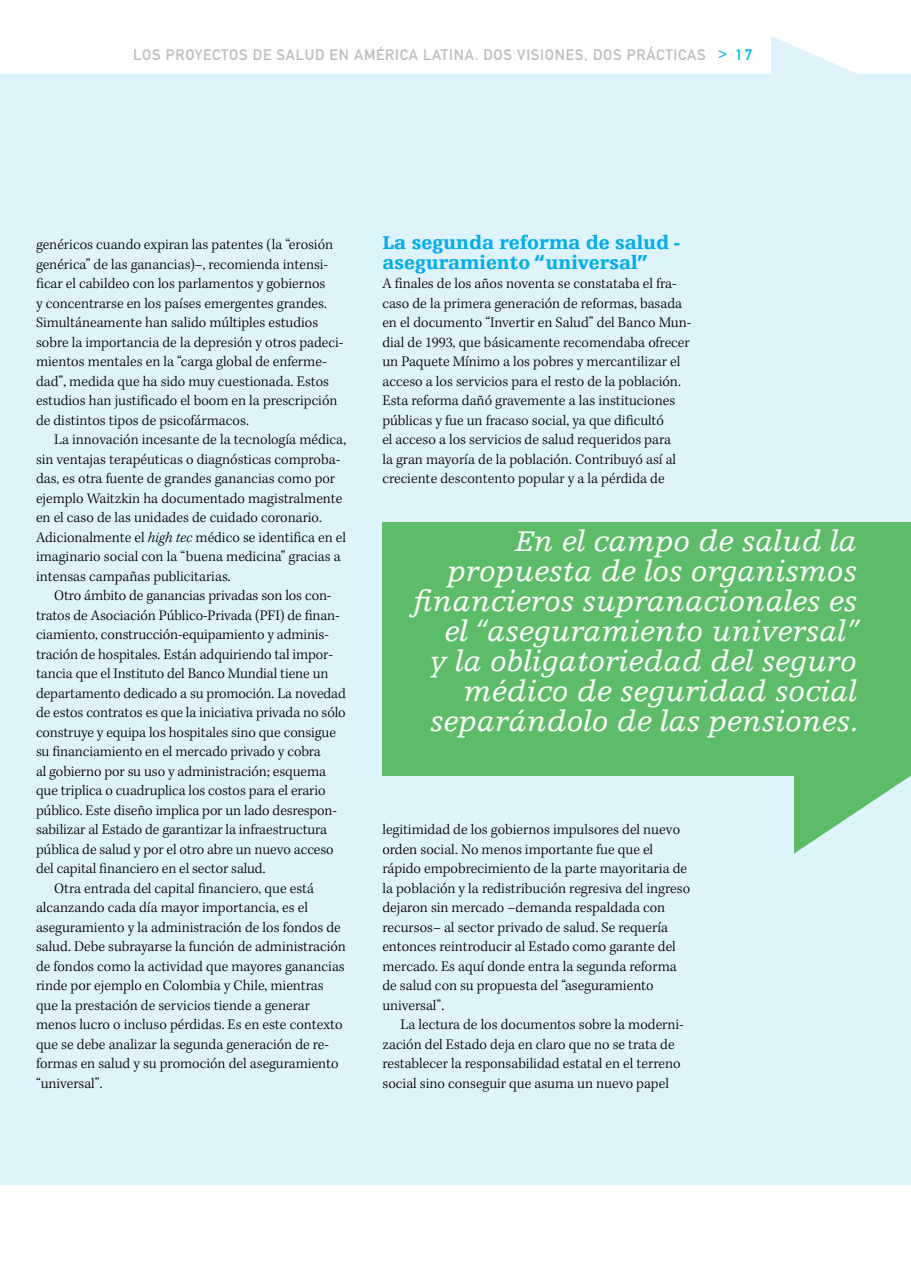
<style>
.page{position:relative;width:911px;height:1263px;background:#fff}
.page>*{position:absolute;margin:0;border:0;box-sizing:border-box;transform-origin:0 0}
.t1{font:italic 30px/30px "Egyptienne F";color:#fff;text-align:right}
.t2{font:900 19.5px/19.5px "Egyptienne F";color:#00adef}
.t3{font:300 15px/19.5px "Kepler Std";color:#000}
.t4{font:15px "DIN Mittelschrift";letter-spacing:.05em;color:#bcbdbf}
.s1{color:#00b3f0}
.s2{font-style:italic}
</style>
<div class="page">
<div style="left:0;top:36px;width:911px;height:1149px;background:#dff3fd"></div>
<div style="left:382px;top:522px;width:529px;height:254px;background:#5cbc68"></div>
<svg style="left:794px;top:776px;width:117px;height:78px;background:#9ed7b3"></svg>
<p class="t4" style="left:133px;top:46px;width:620px">LOS PROYECTOS DE SALUD EN AMÉRICA LATINA. DOS VISIONES, DOS PRÁCTICAS <span class="s1">&gt; 17</span></p>
<p class="t3" style="left:36px;top:235px;width:309px">genéricos cuando expiran las patentes (la “erosión genérica” de las ganancias)–, recomienda intensi&shy;ficar el cabildeo con los parlamentos y gobiernos<br>y concentrarse en los países emergentes grandes.<br>Simultáneamente han salido múltiples estudios sobre la importancia de la depresión y otros padeci&shy;mientos mentales en la “carga global de enferme&shy;dad”, medida que ha sido muy cuestionada. Estos estudios han justificado el boom en la prescripción de distintos tipos de psicofármacos.</p>
<p class="t3" style="left:36px;top:430px;width:312px;text-indent:18px">La innovación incesante de la tecnología médica, sin ventajas terapéuticas o diagnósticas comproba&shy;das, es otra fuente de grandes ganancias como por ejemplo Waitzkin ha documentado magistralmente en el caso de las unidades de cuidado coronario.<br>Adicionalmente el <span class="s2">high tec</span> médico se identifica en el imaginario social con la “buena medicina” gracias a intensas campañas publicitarias.</p>
<p class="t3" style="left:54px;top:586px;width:279px">Otro ámbito de ganancias privadas son los con-</p>
<p class="t3" style="left:36px;top:606px;width:305px">tratos de Asociación Público-Privada (PFI) de finan-</p>
<p class="t3" style="left:36px;top:625px;width:294px">ciamiento, construcción-equipamiento y adminis-</p>
<p class="t3" style="left:36px;top:645px;width:299px">tración de hospitales. Están adquiriendo tal impor-</p>
<p class="t3" style="left:36px;top:664px;width:294px">tancia que el Instituto del Banco Mundial tiene un</p>
<p class="t3" style="left:36px;top:684px;width:311px">departamento dedicado a su promoción. La novedad</p>
<p class="t3" style="left:36px;top:703px;width:311px">de estos contratos es que la iniciativa privada no sólo</p>
<p class="t3" style="left:36px;top:723px;width:301px">construye y equipa los hospitales sino que consigue</p>
<p class="t3" style="left:36px;top:742px;width:286px">su financiamiento en el mercado privado y cobra</p>
<p class="t3" style="left:36px;top:762px;width:291px">al gobierno por su uso y administración; esquema</p>
<p class="t3" style="left:36px;top:781px;width:291px">que triplica o cuadruplica los costos para el erario</p>
<p class="t3" style="left:36px;top:801px;width:303px">público. Este diseño implica por un lado desrespon-</p>
<p class="t3" style="left:36px;top:820px;width:292px">sabilizar al Estado de garantizar la infraestructura</p>
<p class="t3" style="left:36px;top:840px;width:299px">pública de salud y por el otro abre un nuevo acceso</p>
<p class="t3" style="left:36px;top:859px;width:231px">del capital financiero en el sector salud.</p>
<p class="t3" style="left:54px;top:879px;width:262px">Otra entrada del capital financiero, que está</p>
<p class="t3" style="left:36px;top:898px;width:273px">alcanzando cada día mayor importancia, es el</p>
<p class="t3" style="left:36px;top:918px;width:306px">aseguramiento y la administración de los fondos de</p>
<p class="t3" style="left:36px;top:937px;width:311px">salud. Debe subrayarse la función de administración</p>
<p class="t3" style="left:36px;top:957px;width:310px">de fondos como la actividad que mayores ganancias</p>
<p class="t3" style="left:36px;top:976px;width:289px">rinde por ejemplo en Colombia y Chile, mientras</p>
<p class="t3" style="left:36px;top:996px;width:276px">que la prestación de servicios tiende a generar</p>
<p class="t3" style="left:36px;top:1015px;width:308px">menos lucro o incluso pérdidas. Es en este contexto</p>
<p class="t3" style="left:36px;top:1035px;width:295px">que se debe analizar la segunda generación de re-</p>
<p class="t3" style="left:36px;top:1054px;width:304px">formas en salud y su promoción del aseguramiento</p>
<p class="t3" style="left:36px;top:1074px;width:68px">“universal”.</p>
<h2 class="t2" style="left:382px;top:233px;width:300px">La segunda reforma de salud - aseguramiento “universal”</h2>
<p class="t3" style="left:382px;top:274px;width:310px">A finales de los años noventa se constataba el fra&shy;caso de la primera generación de reformas, basada en el documento “Invertir en Salud” del Banco Mun&shy;dial de 1993, que básicamente recomendaba ofrecer un Paquete Mínimo a los pobres y mercantilizar el acceso a los servicios para el resto de la población.<br>Esta reforma dañó gravemente a las instituciones públicas y fue un fracaso social, ya que dificultó<br>el acceso a los servicios de salud requeridos para<br>la gran mayoría de la población. Contribuyó así al creciente descontento popular y a la pérdida de</p>
<h1 class="t1" style="left:412px;top:526px;width:448px">En el campo de salud la propuesta de los organismos financieros supranacionales es el “aseguramiento universal”<br>y la obligatoriedad del seguro médico de seguridad social separándolo de las pensiones.</h1>
<p class="t3" style="left:382px;top:820px;width:309px">legitimidad de los gobiernos impulsores del nuevo orden social. No menos importante fue que el rápido empobrecimiento de la parte mayoritaria de la población y la redistribución regresiva del ingreso dejaron sin mercado –demanda respaldada con recursos– al sector privado de salud. Se requería entonces reintroducir al Estado como garante del mercado. Es aquí donde entra la segunda reforma de salud con su propuesta del “aseguramiento universal”.</p>
<p class="t3" style="left:382px;top:1015px;width:303px;text-indent:18px">La lectura de los documentos sobre la moderni&shy;zación del Estado deja en claro que no se trata de restablecer la responsabilidad estatal en el terreno social sino conseguir que asuma un nuevo papel</p>
</div>
